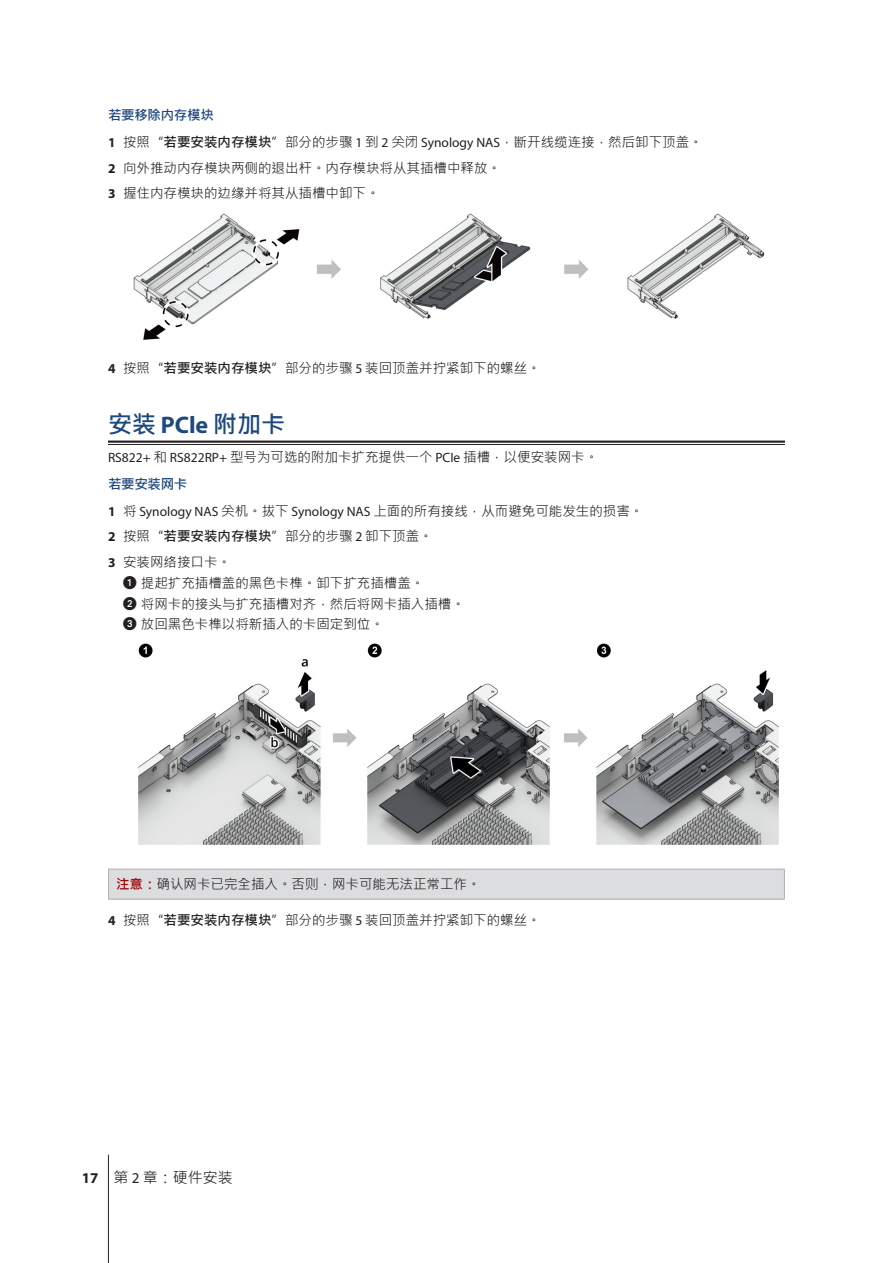
<style>
.page{position:relative;width:893px;height:1263px;background:#fff}
.page>*{position:absolute;margin:0;border:0;box-sizing:border-box;transform-origin:0 0}
.H2-underline{font:700 24px "Microsoft Jheng Hei";color:#1f497d}
.t1{font:15px "Microsoft Jheng Hei";color:#231f20}
.Body-sidebar{font:13.5px "Microsoft Jheng Hei";color:#231f20}
.Warning-sidebar{font:13.5px "Microsoft Jheng Hei";color:#231f20}
.DisplaySentence{font:700 13.5px "Microsoft Jheng Hei";letter-spacing:-.025em;color:#1f497d}
.s1{font-family:"Myriad Pro";font-weight:700}
.s2{font-weight:700}
.s3{font-family:"Myriad Pro"}
.s4{font-family:"European Pi One"}
.s5{font-weight:700;color:#9d070d}
</style>
<div class="page">
<hr style="left:108px;top:1155px;width:1px;height:108px;background:#231f20">
<hr style="left:108px;top:441px;width:677px;height:2px;background:#231f20">
<hr style="left:108px;top:444px;width:677px;height:1px;background:#231f20">
<img style="left:133px;top:213px;width:631px;height:127px">
<img style="left:138px;top:643px;width:640px;height:201px">
<div style="left:109px;top:869px;width:675px;height:30px;background:#dcdddf"></div>
<hr style="left:108px;top:868px;width:677px;height:2px;background:#b2b3b7">
<svg style="left:108px;top:870px;width:1px;height:28px"></svg>
<svg style="left:784px;top:870px;width:1px;height:28px"></svg>
<hr style="left:108px;top:898px;width:677px;height:2px;background:#b2b3b7">
<p class="DisplaySentence" style="left:108px;top:107px;width:107px">若要移除内存模块</p>
<p class="Body-sidebar" style="left:108px;top:134px;width:596px"><span class="s1">1</span> 按照“<span class="s2">若要安装内存模块</span>”部分的步骤 <span class="s3">1</span> 到 <span class="s3">2</span> 关闭 <span class="s3">Synology NAS</span>，断开线缆连接，然后卸下顶盖。</p>
<p class="Body-sidebar" style="left:108px;top:159px;width:394px"><span class="s1">2</span> 向外推动内存模块两侧的退出杆。内存模块将从其插槽中释放。</p>
<p class="Body-sidebar" style="left:108px;top:185px;width:273px"><span class="s1">3</span> 握住内存模块的边缘并将其从插槽中卸下。</p>
<p class="Body-sidebar" style="left:108px;top:360px;width:434px"><span class="s1">4</span> 按照“<span class="s2">若要安装内存模块</span>”部分的步骤 <span class="s3">5</span> 装回顶盖并拧紧卸下的螺丝。</p>
<p class="H2-underline" style="left:108px;top:410px;width:179px">安装 <span class="s3">PCle</span> 附加卡</p>
<p class="Body-sidebar" style="left:108px;top:448px;width:492px"><span class="s3">RS822+</span> 和 <span class="s3">RS822RP+</span> 型号为可选的附加卡扩充提供一个 <span class="s3">PCIe</span> 插槽，以便安装网卡。</p>
<p class="DisplaySentence" style="left:108px;top:475px;width:81px">若要安装网卡</p>
<p class="Body-sidebar" style="left:108px;top:502px;width:537px"><span class="s1">1</span> 将 <span class="s3">Synology NAS</span> 关机。拔下 <span class="s3">Synology NAS</span> 上面的所有接线，从而避免可能发生的损害。</p>
<p class="Body-sidebar" style="left:108px;top:528px;width:326px"><span class="s1">2</span> 按照“<span class="s2">若要安装内存模块</span>”部分的步骤 <span class="s3">2</span> 卸下顶盖。</p>
<p class="Body-sidebar" style="left:108px;top:553px;width:124px"><span class="s1">3</span> 安装网络接口卡。</p>
<p class="Body-sidebar" style="left:123px;top:574px;width:303px"><span class="s4">1</span> 提起扩充插槽盖的黑色卡榫。卸下扩充插槽盖。</p>
<p class="Body-sidebar" style="left:123px;top:595px;width:343px"><span class="s4">2</span> 将网卡的接头与扩充插槽对齐，然后将网卡插入插槽。</p>
<p class="Body-sidebar" style="left:123px;top:616px;width:262px"><span class="s4">3</span> 放回黑色卡榫以将新插入的卡固定到位。</p>
<p class="Warning-sidebar" style="left:116px;top:875px;width:366px"><span class="s5">注意：</span>确认网卡已完全插入。否则，网卡可能无法正常工作。</p>
<p class="Body-sidebar" style="left:108px;top:911px;width:434px"><span class="s1">4</span> 按照“<span class="s2">若要安装内存模块</span>”部分的步骤 <span class="s3">5</span> 装回顶盖并拧紧卸下的螺丝。</p>
<p class="t1" style="left:82px;top:1168px;width:152px"><span class="s1">17</span> 第 <span class="s3">2</span> 章：硬件安装</p>
</div>
